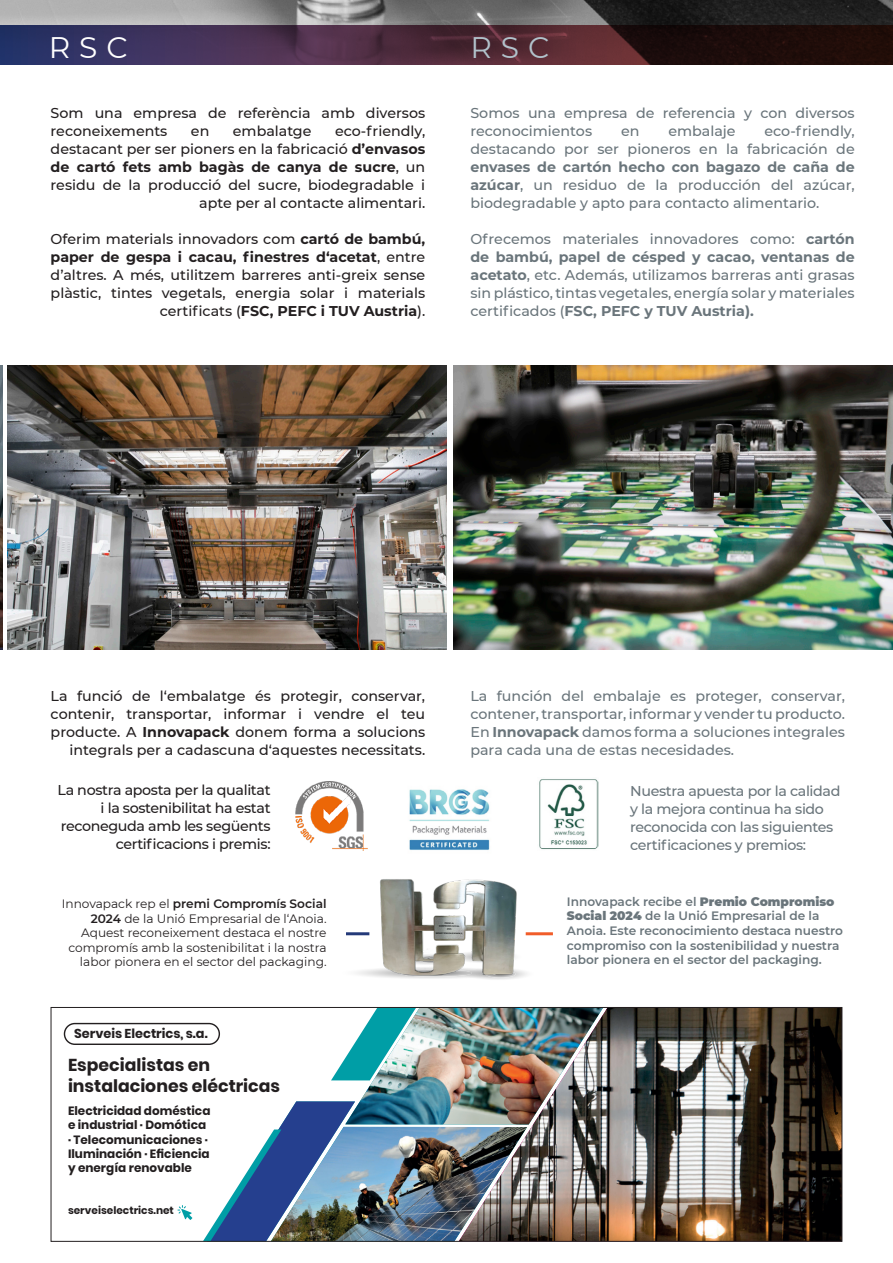
<style>
.page{position:relative;width:893px;height:1263px;background:#fff}
.page>*{position:absolute;margin:0;border:0;box-sizing:border-box;transform-origin:0 0}
.t1{font:29.7px "Montserrat";color:#fff}
.t2{font:29.7px "Montserrat";color:#b1c2cb}
.t3{font:700 17.25px/20.7px "Poppins";color:#231f20}
.t4{font:500 14.25px/18px "Montserrat";color:#6a757b;text-align:justify}
.t5{font:500 14.25px/18px "Montserrat";color:#231f20;text-align:right}
.t6{font:500 14.25px/18px "Montserrat";letter-spacing:-.025em;color:#6a757b}
.t7{font:500 14.25px/18px "Montserrat";letter-spacing:-.025em;color:#231f20;text-align:right}
.t8{font:700 12.9px "Poppins";color:#231f20}
.t9{font:600 12.15px/14.5px "Montserrat";color:#6a757b}
.t10{font:12.15px/14.5px "Montserrat";color:#231f20;text-align:right}
.t11{font:700 12px/14.4px "Poppins";color:#231f20}
.t12{font:700 10.5px "Poppins";color:#231f20}
.s1{font-weight:700}
.s2{font-weight:600}
.s3{font-weight:900}
</style>
<div class="page">
<img style="left:0;top:0;width:893px;height:26px">
<svg style="left:0;top:26px;width:893px;height:38px;background:#3c2537"></svg>
<img style="left:0;top:365px;width:2px;height:284px">
<img style="left:8px;top:365px;width:438px;height:284px">
<img style="left:453px;top:365px;width:440px;height:284px">
<img style="left:603px;top:1009px;width:237px;height:231px">
<div style="left:64px;top:1023px;width:156px;height:22px;border:1px solid #231f20;border-radius:10px"></div>
<img style="left:203px;top:1009px;width:400px;height:231px">
<img style="left:271px;top:1127px;width:256px;height:113px">
<svg style="left:178px;top:1205px;width:14px;height:15px"></svg>
<div style="left:51px;top:1007px;width:791px;height:235px;border:1px solid #231f20"></div>
<img style="left:295px;top:781px;width:72px;height:69px">
<img style="left:539px;top:779px;width:60px;height:71px">
<img style="left:409px;top:789px;width:81px;height:61px">
<img style="left:357px;top:970px;width:7px;height:5px">
<hr style="left:346px;top:932px;width:23px;height:3px;background:#243a79">
<hr style="left:526px;top:932px;width:27px;height:3px;background:#f15d2a">
<img style="left:364px;top:879px;width:167px;height:101px">
<p class="t1" style="left:49px;top:27px;width:80px">RSC</p>
<p class="t2" style="left:470px;top:27px;width:80px">RSC</p>
<p class="t5" style="left:51px;top:104px;width:376px;text-align:left">Som una empresa de referència amb diversos reconeixements</p>
<p class="t5" style="left:51px;top:122px;width:376px">eco-friendly,<br>destacant per ser pioners en la fabricació <span class="s1">d’envasos de cartó fets amb bagàs de canya de sucre</span>, un residu de la producció del sucre, biodegradable i apte per al contacte alimentari.</p>
<p class="t5" style="left:51px;top:230px;width:376px">Oferim materials innovadors com <span class="s1">cartó de bambú, paper de gespa i cacau, finestres d‘acetat</span>, entre d’altres. A més, utilitzem barreres anti-greix sense plàstic, tintes vegetals, energia solar i materials certificats (<span class="s1">FSC, PEFC i TUV Austria</span>).</p>
<p class="t5" style="left:191px;top:122px;width:20px">en</p>
<p class="t5" style="left:233px;top:122px;width:80px">embalatge</p>
<p class="t4" style="left:470px;top:104px;width:386px">Somos una empresa de referencia y con diversos reconocimientos</p>
<p class="t4" style="left:470px;top:122px;width:386px;text-indent:294px">eco-friendly, destacando por ser pioneros en la fabricación de <span class="s1">envases de cartón hecho con bagazo de caña de azúcar</span>, un residuo de la producción del azúcar, biodegradable y apto para contacto alimentario.</p>
<p class="t4" style="left:470px;top:230px;width:386px">Ofrecemos materiales innovadores como: <span class="s1">cartón de bambú, papel de césped y cacao, ventanas de acetato</span>, etc. Además, utilizamos barreras anti grasas sin plástico, tintas vegetales, energía solar y materiales certificados (<span class="s1">FSC, PEFC y TUV Austria).</span></p>
<p class="t4" style="left:621px;top:122px;width:20px">en</p>
<p class="t4" style="left:668px;top:122px;width:69px">embalaje</p>
<p class="t5" style="left:51px;top:686px;width:376px">La funció de l‘embalatge és protegir, conservar, contenir, transportar, informar i vendre el teu producte. A <span class="s1">Innovapack</span> donem forma a solucions integrals per a cadascuna d‘aquestes necessitats.</p>
<p class="t4" style="left:470px;top:686px;width:376px">La función del embalaje es proteger, conservar, contener, transportar, informar y vender tu producto.<br>En <span class="s1">Innovapack</span> damos forma a soluciones integrales para cada una de estas necesidades.</p>
<p class="t7" style="left:58px;top:781px;width:215px">La nostra aposta per la qualitat i la sostenibilitat ha estat reconeguda amb les següents certificacions i premis:</p>
<p class="t6" style="left:630px;top:782px;width:212px">Nuestra apuesta por la calidad y la mejora continua ha sido reconocida con las siguientes certificaciones y premios:</p>
<p class="t10" style="left:62px;top:896px;width:266px">Innovapack rep el <span class="s2">premi Compromís Social 2024</span> de la Unió Empresarial de l‘Anoia.<br>Aquest reconeixement destaca el nostre compromís amb la sostenibilitat i la nostra labor pionera en el sector del packaging.</p>
<p class="t9" style="left:567px;top:894px;width:278px">Innovapack recibe el <span class="s3">Premio Compromiso Social 2024</span> de la Unió Empresarial de la Anoia. Este reconocimiento destaca nuestro compromiso con la sostenibilidad y nuestra labor pionera en el sector del packaging.</p>
<p class="t8" style="left:74px;top:1026px;width:135px">Serveis Electrics, s.a.</p>
<p class="t3" style="left:68px;top:1055px;width:214px">Especialistas en instalaciones eléctricas</p>
<p class="t11" style="left:68px;top:1103px;width:144px">Electricidad doméstica e industrial · Domótica · Telecomunicaciones ·<br>Iluminación · Eficiencia y energía renovable</p>
<p class="t12" style="left:68px;top:1204px;width:107px">serveiselectrics.net</p>
</div>
